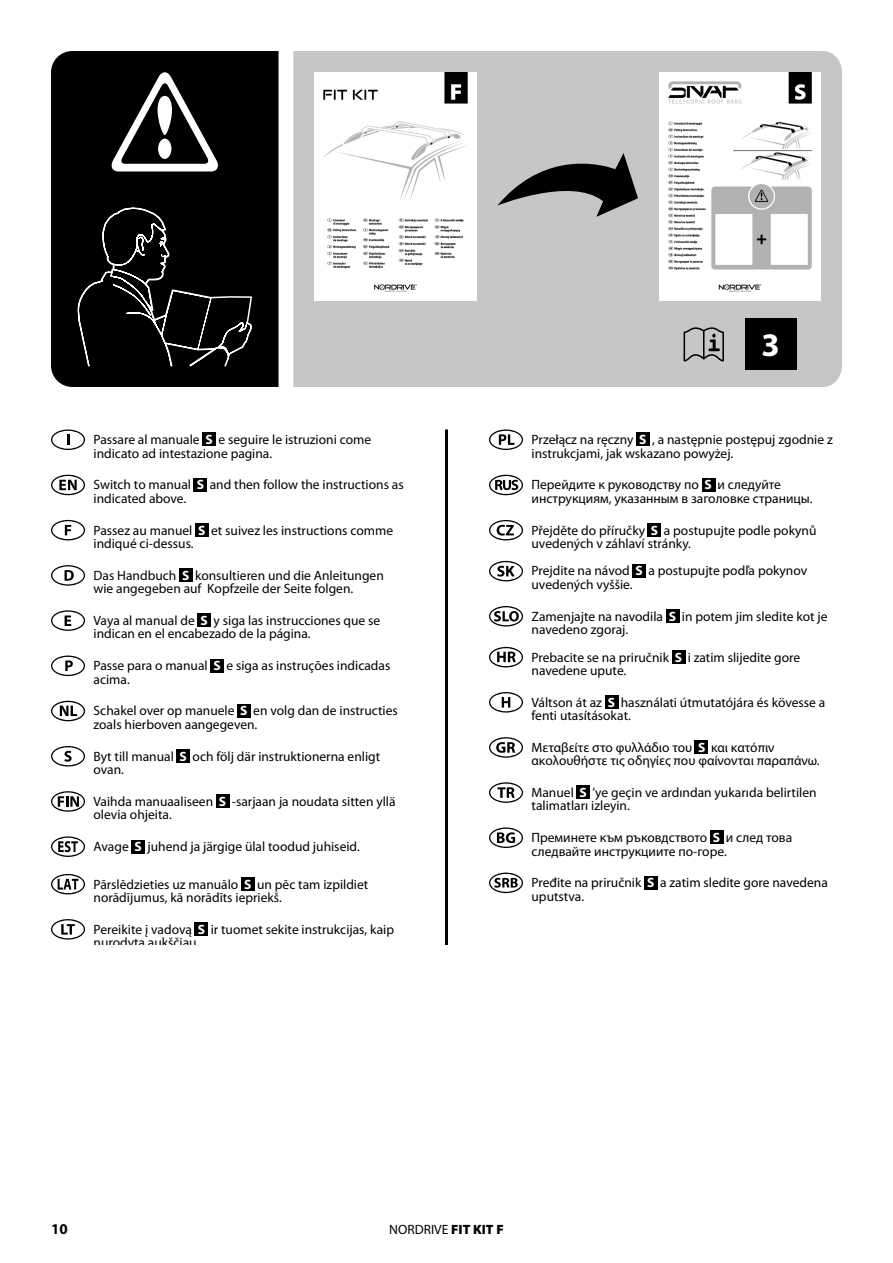
<style>
.page{position:relative;width:893px;height:1263px;background:#fff}
.page>*{position:absolute;margin:0;border:0;box-sizing:border-box;transform-origin:0 0}
.t1{font:700 33px "Myriad Pro";color:#fff}
.t2{font:700 15px "Myriad Pro";color:#000}
.t3{font:13.5px/13.5px "Myriad Pro";color:#000}
.s1{font-weight:700;color:#fff}
.s2{font-weight:900}
</style>
<div class="page">
<div style="left:51px;top:51px;width:228px;height:336px;background:#000"></div>
<div style="left:293px;top:51px;width:549px;height:336px;background:#c6c6c6"></div>
<svg style="left:110px;top:71px;width:110px;height:100px"></svg>
<svg style="left:77px;top:207px;width:176px;height:173px;background:#111"></svg>
<svg style="left:497px;top:153px;width:141px;height:64px;background:#777"></svg>
<hr style="left:445px;top:429px;width:3px;height:515px;background:#000">
<div style="left:203px;top:433px;width:13px;height:13px;background:#000"></div>
<svg style="left:51px;top:429px;width:34px;height:21px"></svg>
<div style="left:194px;top:478px;width:13px;height:13px;background:#000"></div>
<svg style="left:51px;top:475px;width:34px;height:20px"></svg>
<div style="left:195px;top:523px;width:13px;height:13px;background:#000"></div>
<svg style="left:51px;top:520px;width:34px;height:20px"></svg>
<div style="left:179px;top:568px;width:13px;height:14px;background:#000"></div>
<svg style="left:51px;top:565px;width:34px;height:21px"></svg>
<div style="left:197px;top:614px;width:14px;height:13px;background:#000"></div>
<svg style="left:51px;top:610px;width:34px;height:21px"></svg>
<div style="left:211px;top:659px;width:13px;height:13px;background:#000"></div>
<svg style="left:51px;top:655px;width:34px;height:21px"></svg>
<div style="left:237px;top:704px;width:13px;height:13px;background:#000"></div>
<svg style="left:51px;top:701px;width:34px;height:20px"></svg>
<div style="left:177px;top:750px;width:13px;height:13px;background:#000"></div>
<svg style="left:51px;top:746px;width:34px;height:20px"></svg>
<div style="left:216px;top:795px;width:13px;height:13px;background:#000"></div>
<svg style="left:51px;top:791px;width:34px;height:21px"></svg>
<div style="left:132px;top:840px;width:13px;height:13px;background:#000"></div>
<svg style="left:51px;top:836px;width:34px;height:21px"></svg>
<div style="left:241px;top:878px;width:13px;height:13px;background:#000"></div>
<svg style="left:51px;top:874px;width:34px;height:20px"></svg>
<div style="left:195px;top:923px;width:13px;height:13px;background:#000"></div>
<svg style="left:51px;top:919px;width:34px;height:20px"></svg>
<div style="left:636px;top:433px;width:13px;height:13px;background:#000"></div>
<svg style="left:489px;top:429px;width:34px;height:21px"></svg>
<div style="left:702px;top:478px;width:13px;height:13px;background:#000"></div>
<svg style="left:489px;top:475px;width:34px;height:20px"></svg>
<div style="left:648px;top:523px;width:13px;height:13px;background:#000"></div>
<svg style="left:489px;top:520px;width:34px;height:20px"></svg>
<div style="left:633px;top:564px;width:13px;height:13px;background:#000"></div>
<svg style="left:489px;top:561px;width:34px;height:20px"></svg>
<div style="left:666px;top:609px;width:13px;height:13px;background:#000"></div>
<svg style="left:489px;top:606px;width:34px;height:20px"></svg>
<div style="left:672px;top:650px;width:13px;height:13px;background:#000"></div>
<svg style="left:489px;top:647px;width:34px;height:20px"></svg>
<div style="left:605px;top:695px;width:13px;height:13px;background:#000"></div>
<svg style="left:489px;top:692px;width:34px;height:20px"></svg>
<div style="left:695px;top:741px;width:13px;height:13px;background:#000"></div>
<svg style="left:489px;top:737px;width:34px;height:21px"></svg>
<div style="left:577px;top:786px;width:13px;height:13px;background:#000"></div>
<svg style="left:489px;top:782px;width:34px;height:21px"></svg>
<div style="left:710px;top:831px;width:13px;height:13px;background:#000"></div>
<svg style="left:489px;top:827px;width:34px;height:21px"></svg>
<div style="left:645px;top:876px;width:13px;height:13px;background:#000"></div>
<svg style="left:489px;top:873px;width:34px;height:20px"></svg>
<svg style="left:684px;top:327px;width:40px;height:34px"></svg>
<div style="left:745px;top:319px;width:51px;height:51px;background:#000"></div>
<img style="left:315px;top:72px;width:161px;height:229px">
<img style="left:659px;top:72px;width:162px;height:229px">
<p class="t3" style="left:94px;top:433px;width:279px">Passare al manuale <span class="s1">S</span> e seguire le istruzioni come indicato ad intestazione pagina.</p>
<p class="t3" style="left:94px;top:478px;width:312px">Switch to manual <span class="s1">S</span> and then follow the instructions as indicated above.</p>
<p class="t3" style="left:94px;top:523px;width:301px">Passez au manuel <span class="s1">S</span> et suivez les instructions comme indiqué ci-dessus.</p>
<p class="t3" style="left:94px;top:568px;width:292px">Das Handbuch <span class="s1">S</span> konsultieren und die Anleitungen wie angegeben auf Kopfzeile der Seite folgen.</p>
<p class="t3" style="left:94px;top:613px;width:288px">Vaya al manual de <span class="s1">S</span> y siga las instrucciones que se indican en el encabezado de la página.</p>
<p class="t3" style="left:94px;top:659px;width:298px">Passe para o manual <span class="s1">S</span> e siga as instruções indicadas acima.</p>
<p class="t3" style="left:94px;top:704px;width:306px">Schakel over op manuele <span class="s1">S</span> en volg dan de instructies zoals hierboven aangegeven.</p>
<p class="t3" style="left:94px;top:749px;width:288px">Byt till manual <span class="s1">S</span> och följ där instruktionerna enligt ovan.</p>
<p class="t3" style="left:94px;top:794px;width:304px">Vaihda manuaaliseen <span class="s1">S</span> -sarjaan ja noudata sitten yllä olevia ohjeita.</p>
<p class="t3" style="left:94px;top:839px;width:268px">Avage <span class="s1">S</span> juhend ja järgige ülal toodud juhiseid.</p>
<p class="t3" style="left:94px;top:877px;width:276px">Pārslēdzieties uz manuālo <span class="s1">S</span> un pēc tam izpildiet norādījumus, kā norādīts iepriekš.</p>
<p class="t3" style="left:94px;top:922px;width:302px">Pereikite į vadovą <span class="s1">S</span> ir tuomet sekite instrukcijas, kaip nurodyta aukščiau.</p>
<h1 class="t1" style="left:762px;top:323px;width:20px">3</h1>
<p class="t3" style="left:531px;top:433px;width:303px">Przełącz na ręczny <span class="s1">S</span> , a następnie postępuj zgodnie z instrukcjami, jak wskazano powyżej.</p>
<p class="t3" style="left:531px;top:478px;width:283px">Перейдите к руководству по <span class="s1">S</span> и следуйте инструкциям, указанным в заголовке страницы.</p>
<p class="t3" style="left:531px;top:523px;width:286px">Přejděte do příručky <span class="s1">S</span> a postupujte podle pokynů uvedených v záhlaví stránky.</p>
<p class="t3" style="left:531px;top:564px;width:277px">Prejdite na návod <span class="s1">S</span> a postupujte podľa pokynov uvedených vyššie.</p>
<p class="t3" style="left:531px;top:609px;width:297px">Zamenjajte na navodila <span class="s1">S</span> in potem jim sledite kot je navedeno zgoraj.</p>
<p class="t3" style="left:531px;top:650px;width:270px">Prebacite se na priručnik <span class="s1">S</span> i zatim slijedite gore navedene upute.</p>
<p class="t3" style="left:531px;top:695px;width:295px">Váltson át az <span class="s1">S</span> használati útmutatójára és kövesse a fenti utasításokat.</p>
<p class="t3" style="left:531px;top:740px;width:290px">Μεταβείτε στο φυλλάδιο του <span class="s1">S</span> και κατόπιν ακολουθήστε τις οδηγίες που φαίνονται παραπάνω.</p>
<p class="t3" style="left:531px;top:785px;width:287px">Manuel <span class="s1">S</span> ’ye geçin ve ardından yukarıda belirtilen talimatları izleyin.</p>
<p class="t3" style="left:531px;top:830px;width:262px">Преминете към ръковдството <span class="s1">S</span> и след това следвайте инструкциите по-горе.</p>
<p class="t3" style="left:531px;top:876px;width:298px">Pređite na priručnik <span class="s1">S</span> a zatim sledite gore navedena uputstva.</p>
<p class="t2" style="left:51px;top:1219px;width:18px">10</p>
<p class="t3" style="left:389px;top:1222px;width:116px">NORDRIVE <span class="s2">FIT KIT F</span></p>
</div>
